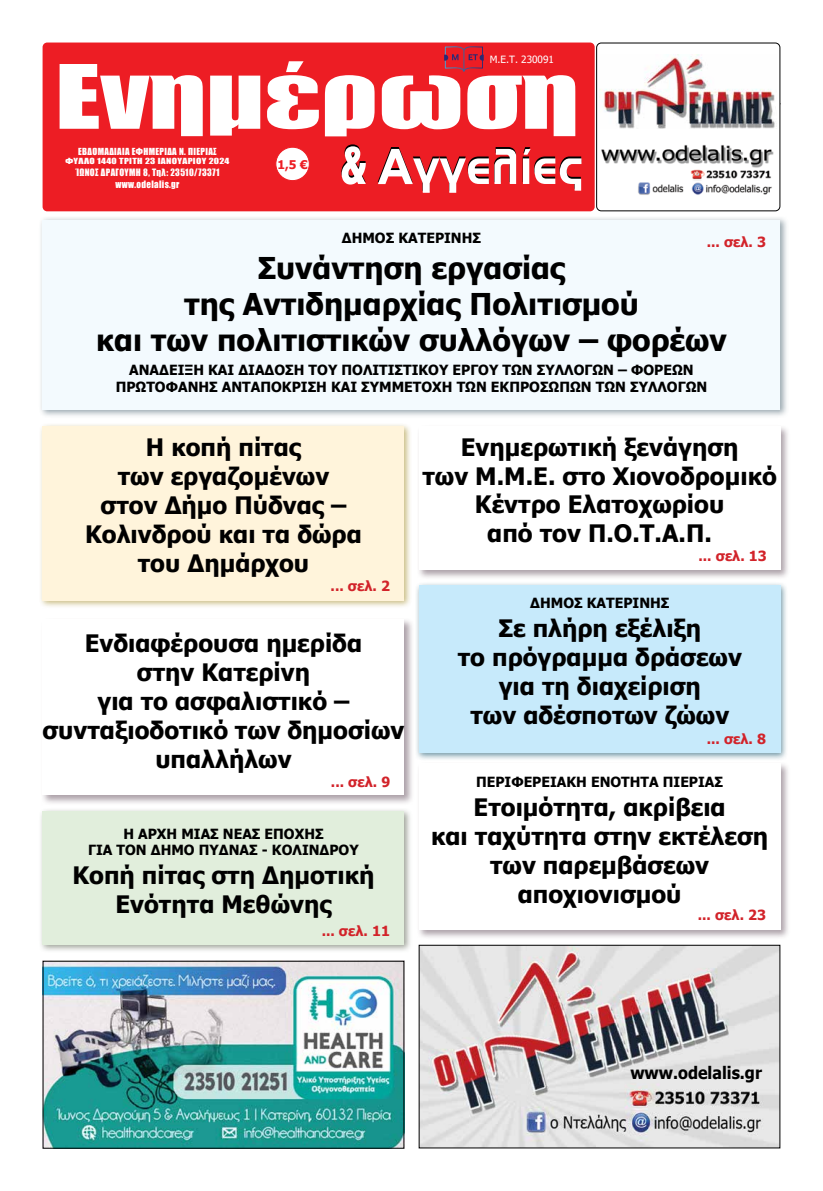
<style>
.page{position:relative;width:823px;height:1191px;background:#fff}
.page>*{position:absolute;margin:0;border:0;box-sizing:border-box;transform-origin:0 0}
.t1{font:700 30px/36px "Tahoma";color:#000;text-align:center}
.t2{font:700 24px/28.8px "Tahoma";color:#000;text-align:center}
.t3{font:700 17.2px "Tahoma";color:#000;scale:.93 1}
.t4{font:700 14px/16.8px "Tahoma";color:#000;text-align:center}
.t5{font:700 14px "Tahoma";color:#d2232a}
.t6{font:700 12px "Tahoma";color:#ed1d24}
.t7{font:10px "Tahoma";color:#fff}
.t8{font:9.3px/11.7px "Impact";letter-spacing:.04em;color:#fff;text-align:center;scale:.96 1}
.t9{font:7.7px "Impact";letter-spacing:.03em;color:#fff;scale:1.27 1}
</style>
<div class="page">
<div style="left:43px;top:43px;width:551px;height:168px;background:#ed1d24;border-radius:5px"></div>
<svg style="left:341px;top:144px;width:240px;height:49px"></svg>
<img style="left:597px;top:142px;width:177px;height:55px">
<div style="left:595px;top:42px;width:185px;height:169px;border:1px solid #000;border-radius:5px"></div>
<img style="left:599px;top:55px;width:176px;height:74px">
<img style="left:45px;top:962px;width:357px;height:184px">
<div style="left:38px;top:807px;width:374px;height:146px;background:#7e8476;opacity:.75"></div>
<div style="left:42px;top:811px;width:362px;height:134px;background:#e1eedc"></div>
<div style="left:38px;top:216px;width:750px;height:202px;background:#7b8d97;opacity:.75"></div>
<div style="left:42px;top:220px;width:738px;height:190px;background:#f3fafe"></div>
<div style="left:416px;top:762px;width:374px;height:178px;background:#92838d;opacity:.75"></div>
<div style="left:418px;top:764px;width:362px;height:166px;background:#fff"></div>
<div style="left:40px;top:617px;width:374px;height:188px;background:#92838d;opacity:.75"></div>
<div style="left:42px;top:619px;width:362px;height:176px;background:#fff"></div>
<div style="left:416px;top:424px;width:374px;height:155px;background:#92838d;opacity:.75"></div>
<div style="left:418px;top:426px;width:361px;height:143px;background:#fff"></div>
<div style="left:414px;top:581px;width:373px;height:180px;background:#437689;opacity:.75"></div>
<div style="left:418px;top:585px;width:361px;height:168px;background:#c7eafb"></div>
<div style="left:39px;top:422px;width:373px;height:187px;background:#937800;opacity:.5"></div>
<div style="left:43px;top:426px;width:361px;height:175px;background:#fff4db"></div>
<div style="left:276px;top:147px;width:33px;height:34px;background:#fff;border-radius:50%"></div>
<div style="left:275px;top:147px;width:34px;height:34px;border:1px solid #ed1d24;border-radius:50%"></div>
<svg style="left:60px;top:46px;width:515px;height:90px"></svg>
<img style="left:420px;top:946px;width:358px;height:200px">
<div style="left:418px;top:944px;width:362px;height:204px;border:1px solid #000"></div>
<p class="t8" style="left:78px;top:145px;width:146px">ΕΒΔΟΜΑΔΙΑΙΑ ΕΦΗΜΕΡΙΔΑ Ν. ΠΙΕΡΙΑΣ</p>
<p class="t9" style="left:65px;top:155px;width:130px">ΦΥΛΛΟ 1440 ΤΡΙΤΗ 23 ΙΑΝΟΥΑΡΙΟΥ 2024</p>
<p class="t8" style="left:75px;top:166px;width:152px">ΊΩΝΟΣ ΔΡΑΓΟYΜΗ 8, Tηλ: 23510/73371 www.odelalis.gr</p>
<p class="t6" style="left:277px;top:156px;width:32px">1,5 €</p>
<p class="t7" style="left:489px;top:52px;width:66px">Μ.Ε.Τ. 230091</p>
<p class="t4" style="left:342px;top:230px;width:141px">ΔΗΜΟΣ ΚΑΤΕΡΙΝΗΣ</p>
<p class="t1" style="left:96px;top:252px;width:632px">Συνάντηση εργασίας<br>της Αντιδημαρχίας Πολιτισμού<br>και των πολιτιστικών συλλόγων – φορέων</p>
<p class="t4" style="left:116px;top:362px;width:592px">ΑΝΑΔΕΙΞΗ ΚΑΙ ΔΙΑΔΟΣΗ ΤΟΥ ΠΟΛΙΤΙΣΤΙΚΟΥ ΕΡΓΟΥ ΤΩΝ ΣΥΛΛΟΓΩΝ – ΦΟΡΕΩΝ<br>ΠΡΩΤΟΦΑΝΗΣ ΑΝΤΑΠΟΚΡΙΣΗ ΚΑΙ ΣΥΜΜΕΤΟΧΗ ΤΩΝ ΕΚΠΡΟΣΩΠΩΝ ΤΩΝ ΣΥΛΛΟΓΩΝ</p>
<p class="t5" style="left:706px;top:232px;width:61px">... σελ. 3</p>
<p class="t2" style="left:85px;top:434px;width:278px">Η κοπή πίτας<br>των εργαζομένων<br>στον Δήμο Πύδνας –<br>Κολινδρού και τα δώρα του Δημάρχου</p>
<p class="t2" style="left:422px;top:433px;width:356px">Ενημερωτική ξενάγηση<br>των Μ.Μ.Ε. στο Χιονοδρομικό<br>Κέντρο Ελατοχωρίου<br>από τον Π.Ο.Τ.Α.Π.</p>
<p class="t4" style="left:530px;top:595px;width:141px">ΔΗΜΟΣ ΚΑΤΕΡΙΝΗΣ</p>
<p class="t2" style="left:457px;top:615px;width:285px">Σε πλήρη εξέλιξη<br>το πρόγραμμα δράσεων για τη διαχείριση<br>των αδέσποτων ζώων</p>
<p class="t5" style="left:698px;top:545px;width:70px">... σελ. 13</p>
<p class="t5" style="left:330px;top:576px;width:61px">... σελ. 2</p>
<p class="t2" style="left:42px;top:630px;width:363px">Ενδιαφέρουσα ημερίδα<br>στην Κατερίνη<br>για το ασφαλιστικό – συνταξιοδοτικό των δημοσίων υπαλλήλων</p>
<p class="t5" style="left:706px;top:729px;width:61px">... σελ. 8</p>
<p class="t5" style="left:331px;top:771px;width:61px">... σελ. 9</p>
<p class="t4" style="left:88px;top:825px;width:272px">Η ΑΡΧΗ ΜΙΑΣ ΝΕΑΣ ΕΠΟΧΗΣ<br>ΓΙΑ ΤΟΝ ΔΗΜΟ ΠΥΔΝΑΣ - ΚΟΛΙΝΔΡΟΥ</p>
<p class="t2" style="left:72px;top:862px;width:303px">Κοπή πίτας στη Δημοτική<br>Ενότητα Μεθώνης</p>
<p class="t5" style="left:321px;top:920px;width:70px">... σελ. 11</p>
<p class="t4" style="left:476px;top:774px;width:248px">ΠΕΡΙΦΕΡΕΙΑΚΗ ΕΝΟΤΗΤΑ ΠΙΕΡΙΑΣ</p>
<p class="t2" style="left:431px;top:794px;width:338px">Ετοιμότητα, ακρίβεια<br>και ταχύτητα στην εκτέλεση των παρεμβάσεων αποχιονισμού</p>
<p class="t5" style="left:697px;top:905px;width:70px">... σελ. 23</p>
<p class="t3" style="left:630px;top:1060px;width:143px">www.odelalis.gr</p>
</div>
